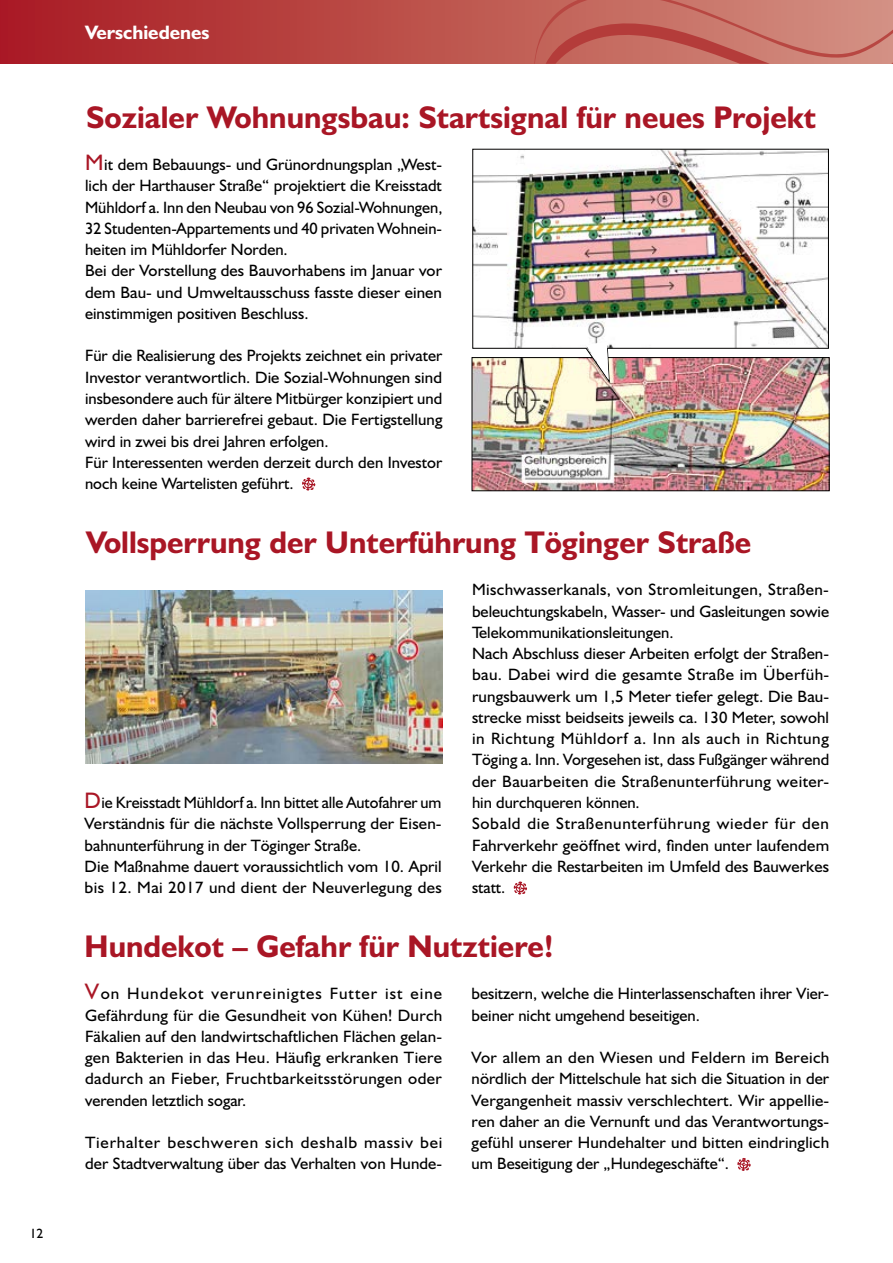
<style>
.page{position:relative;width:893px;height:1263px;background:#fff}
.page>*{position:absolute;margin:0;border:0;box-sizing:border-box;transform-origin:0 0}
.t1{font:700 31.5px "Humanist 521 BT";color:#a91625}
.t2{font:700 19.5px "Humanist 521 BT";color:#fff}
.t3{font:16.5px/21.3px "Humanist 521 BT";letter-spacing:.005em;color:#000}
.t4{font:13.5px "Humanist 521 BT";color:#000}
.s1{font-size:22.5px;color:#a91625}
</style>
<div class="page">
<svg style="left:0;top:0;width:534px;height:64px;background:#b53d3c"></svg>
<svg style="left:534px;top:0;width:359px;height:64px;background:#c77167"></svg>
<img style="left:85px;top:590px;width:357px;height:173px">
<img style="left:474px;top:384px;width:354px;height:105px">
<div style="left:472px;top:357px;width:358px;height:134px;border:1px solid #000"></div>
<img style="left:472px;top:148px;width:357px;height:236px">
<svg style="left:586px;top:341px;width:23px;height:39px"></svg>
<svg style="left:302px;top:477px;width:13px;height:13px"></svg>
<svg style="left:514px;top:881px;width:13px;height:13px"></svg>
<svg style="left:737px;top:1158px;width:14px;height:13px"></svg>
<p class="t4" style="left:30px;top:1225px;width:15px">12</p>
<p class="t2" style="left:85px;top:20px;width:126px">Verschiedenes</p>
<h1 class="t1" style="left:86px;top:97px;width:731px">Sozialer Wohnungsbau: Startsignal für neues Projekt</h1>
<p class="t3" style="left:85px;top:153px;width:359px"><span class="s1">M</span>it dem Bebauungs- und Grünordnungsplan „West&shy;lich der Harthauser Straße“ projektiert die Kreisstadt Mühldorf a. Inn den Neubau von 96 Sozial-Wohnungen, 32 Studenten-Appartements und 40 privaten Wohnein&shy;heiten im Mühldorfer Norden.<br>Bei der Vorstellung des Bauvorhabens im Januar vor dem Bau- und Umweltausschuss fasste dieser einen einstimmigen positiven Beschluss.</p>
<p class="t3" style="left:85px;top:345px;width:359px">Für die Realisierung des Projekts zeichnet ein privater Investor verantwortlich. Die Sozial-Wohnungen sind insbesondere auch für ältere Mitbürger konzipiert und werden daher barrierefrei gebaut. Die Fertigstellung wird in zwei bis drei Jahren erfolgen.<br>Für Interessenten werden derzeit durch den Investor noch keine Wartelisten geführt.</p>
<h1 class="t1" style="left:86px;top:522px;width:667px">Vollsperrung der Unterführung Töginger Straße</h1>
<p class="t3" style="left:85px;top:791px;width:359px"><span class="s1">D</span>ie Kreisstadt Mühldorf a. Inn bittet alle Autofahrer um Verständnis für die nächste Vollsperrung der Eisen&shy;bahnunterführung in der Töginger Straße.<br>Die Maßnahme dauert voraussichtlich vom 10. April bis 12. Mai 2017 und dient der Neuverlegung des</p>
<p class="t3" style="left:472px;top:579px;width:359px">Mischwasserkanals, von Stromleitungen, Straßen&shy;beleuchtungskabeln, Wasser- und Gasleitungen sowie Telekommunikationsleitungen.<br>Nach Abschluss dieser Arbeiten erfolgt der Straßen&shy;bau. Dabei wird die gesamte Straße im Überfüh&shy;rungsbauwerk um 1,5 Meter tiefer gelegt. Die Bau&shy;strecke misst beidseits jeweils ca. 130 Meter, sowohl in Richtung Mühldorf a. Inn als auch in Richtung Töging a. Inn. Vorgesehen ist, dass Fußgänger während der Bauarbeiten die Straßenunterführung weiter&shy;hin durchqueren können.<br>Sobald die Straßenunterführung wieder für den Fahrverkehr geöffnet wird, finden unter laufendem Verkehr die Restarbeiten im Umfeld des Bauwerkes statt.</p>
<h1 class="t1" style="left:85px;top:926px;width:471px">Hundekot – Gefahr für Nutztiere!</h1>
<p class="t3" style="left:85px;top:983px;width:359px;text-align:justify"><span class="s1">V</span>on Hundekot verunreinigtes Futter ist eine Gefährdung für die Gesundheit von Kühen! Durch Fäkalien auf den landwirtschaftlichen Flächen gelan&shy;gen Bakterien in das Heu. Häufig erkranken Tiere dadurch an Fieber, Fruchtbarkeitsstörungen oder verenden letztlich sogar.</p>
<p class="t3" style="left:85px;top:1131px;width:359px">Tierhalter beschweren sich deshalb massiv bei der Stadtverwaltung über das Verhalten von Hunde-</p>
<p class="t3" style="left:472px;top:983px;width:359px">besitzern, welche die Hinterlassenschaften ihrer Vier&shy;beiner nicht umgehend beseitigen.</p>
<p class="t3" style="left:472px;top:1046px;width:359px;text-align:justify">Vor allem an den Wiesen und Feldern im Bereich nördlich der Mittelschule hat sich die Situation in der Vergangenheit massiv verschlechtert. Wir appellie&shy;ren daher an die Vernunft und das Verantwortungs&shy;gefühl unserer Hundehalter und bitten eindringlich um Beseitigung der „Hundegeschäfte“.</p>
</div>
